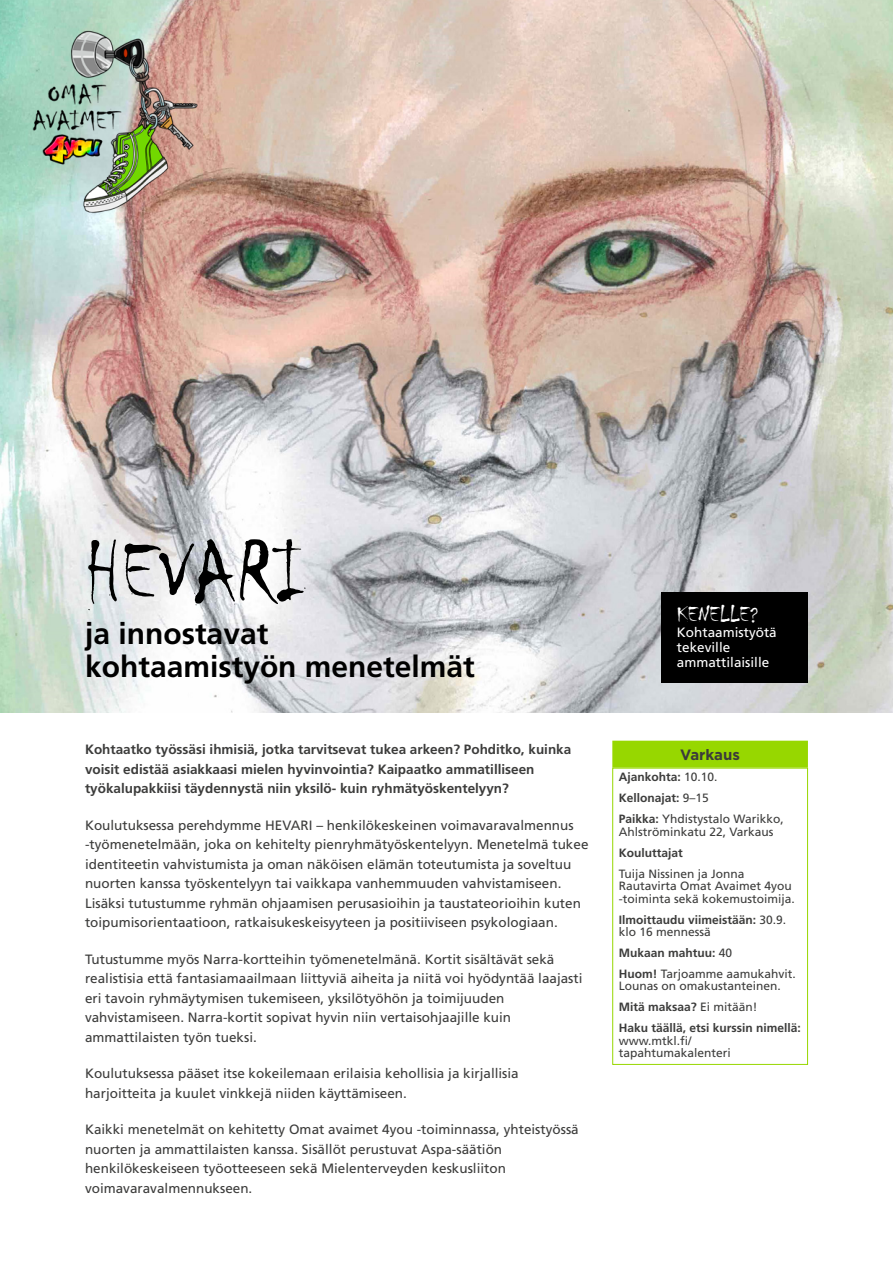
<style>
.page{position:relative;width:893px;height:1263px;background:#fff}
.page>*{position:absolute;margin:0;border:0;box-sizing:border-box;transform-origin:0 0}
.t1{font:88.2px "Chiller";color:#000}
.t2{font:700 30px/33.3px "Frutiger LT Std";color:#000}
.t3{font:24px "Chiller";color:#fff}
.t4{font:700 15px "Gotham";color:#3c3c3b}
.t5{font:13.5px/19.5px "Frutiger LT Std";color:#3c3c3b}
.t6{font:700 13.5px/19.5px "Frutiger LT Std";color:#3c3c3b}
.t7{font:13.5px/15px "Frutiger LT Std";color:#fff}
.t8{font:12px/21px "Frutiger LT Std";color:#3c3c3b}
.t9{font:700 12px/21px "Frutiger LT Std";color:#3c3c3b}
.s1{font-weight:700}
.s2{font-weight:400}
</style>
<div class="page">
<img style="left:0;top:0;width:893px;height:712px">
<img style="left:19px;top:30px;width:184px;height:183px">
<div style="left:612px;top:741px;width:196px;height:27px;background:#97d700"></div>
<div style="left:612px;top:768px;width:196px;height:297px;border:1px solid #97d700"></div>
<div style="left:662px;top:592px;width:146px;height:91px;background:#000"></div>
<h1 class="t1" style="left:85px;top:525px;width:221px">HEVARI</h1>
<h2 class="t2" style="left:85px;top:617px;width:391px">ja innostavat kohtaamistyön menetelmät</h2>
<p class="t6" style="left:85px;top:740px;width:488px">Kohtaatko työssäsi ihmisiä, jotka tarvitsevat tukea arkeen? Pohditko, kuinka voisit edistää asiakkaasi mielen hyvinvointia? Kaipaatko ammatilliseen työkalupakkiisi täydennystä niin yksilö- kuin ryhmätyöskentelyyn?</p>
<p class="t5" style="left:85px;top:815px;width:505px">Koulutuksessa perehdymme HEVARI – henkilökeskeinen voimavaravalmennus -työmenetelmään, joka on kehitelty pienryhmätyöskentelyyn. Menetelmä tukee identiteetin vahvistumista ja oman näköisen elämän toteutumista ja soveltuu nuorten kanssa työskentelyyn tai vaikkapa vanhemmuuden vahvistamiseen.<br>Lisäksi tutustumme ryhmän ohjaamisen perusasioihin ja taustateorioihin kuten toipumisorientaatioon, ratkaisukeskeisyyteen ja positiiviseen psykologiaan.</p>
<p class="t5" style="left:85px;top:949px;width:499px">Tutustumme myös Narra-kortteihin työmenetelmänä. Kortit sisältävät sekä realistisia että fantasiamaailmaan liittyviä aiheita ja niitä voi hyödyntää laajasti eri tavoin ryhmäytymisen tukemiseen, yksilötyöhön ja toimijuuden vahvistamiseen. Narra-kortit sopivat hyvin niin vertaisohjaajille kuin ammattilaisten työn tueksi.</p>
<p class="t5" style="left:85px;top:1064px;width:435px">Koulutuksessa pääset itse kokeilemaan erilaisia kehollisia ja kirjallisia harjoitteita ja kuulet vinkkejä niiden käyttämiseen.</p>
<p class="t5" style="left:85px;top:1120px;width:495px">Kaikki menetelmät on kehitetty Omat avaimet 4you -toiminnassa, yhteistyössä nuorten ja ammattilaisten kanssa. Sisällöt perustuvat Aspa-säätiön henkilökeskeiseen työotteeseen sekä Mielenterveyden keskusliiton voimavaravalmennukseen.</p>
<h3 class="t3" style="left:677px;top:602px;width:83px">KENELLE?</h3>
<p class="t7" style="left:677px;top:625px;width:101px">Kohtaamistyötä tekeville ammattilaisille</p>
<p class="t4" style="left:680px;top:745px;width:61px">Varkaus</p>
<p class="t8" style="left:619px;top:767px;width:167px"><span class="s1">Ajankohta:</span> 10.10.<br><span class="s1">Kellonajat:</span> 9–15<br><span class="s1">Paikka:</span> Yhdistystalo Warikko,</p>
<p class="t8" style="left:619px;top:821px;width:156px">Ahlströminkatu 22, Varkaus</p>
<p class="t9" style="left:619px;top:842px;width:66px">Kouluttajat</p>
<p class="t8" style="left:619px;top:867px;width:178px;line-height:12.5px">Tuija Nissinen ja Jonna<br>Rautavirta Omat Avaimet 4you -toiminta sekä kokemustoimija.</p>
<p class="t9" style="left:619px;top:913px;width:169px;line-height:12.5px">Ilmoittaudu viimeistään: <span class="s2">30.9. klo 16 mennessä</span></p>
<p class="t8" style="left:619px;top:942px;width:179px"><span class="s1">Mukaan mahtuu:</span> 40<br><span class="s1">Huom!</span> Tarjoamme aamukahvit.</p>
<p class="t9" style="left:619px;top:976px;width:184px"><span class="s2">Lounas on omakustanteinen.<br></span>Mitä maksaa? <span class="s2">Ei mitään!<br></span>Haku täällä, etsi kurssin nimellä:</p>
<p class="t8" style="left:619px;top:1034px;width:114px;line-height:12.5px">www.mtkl.fi/ tapahtumakalenteri</p>
</div>
